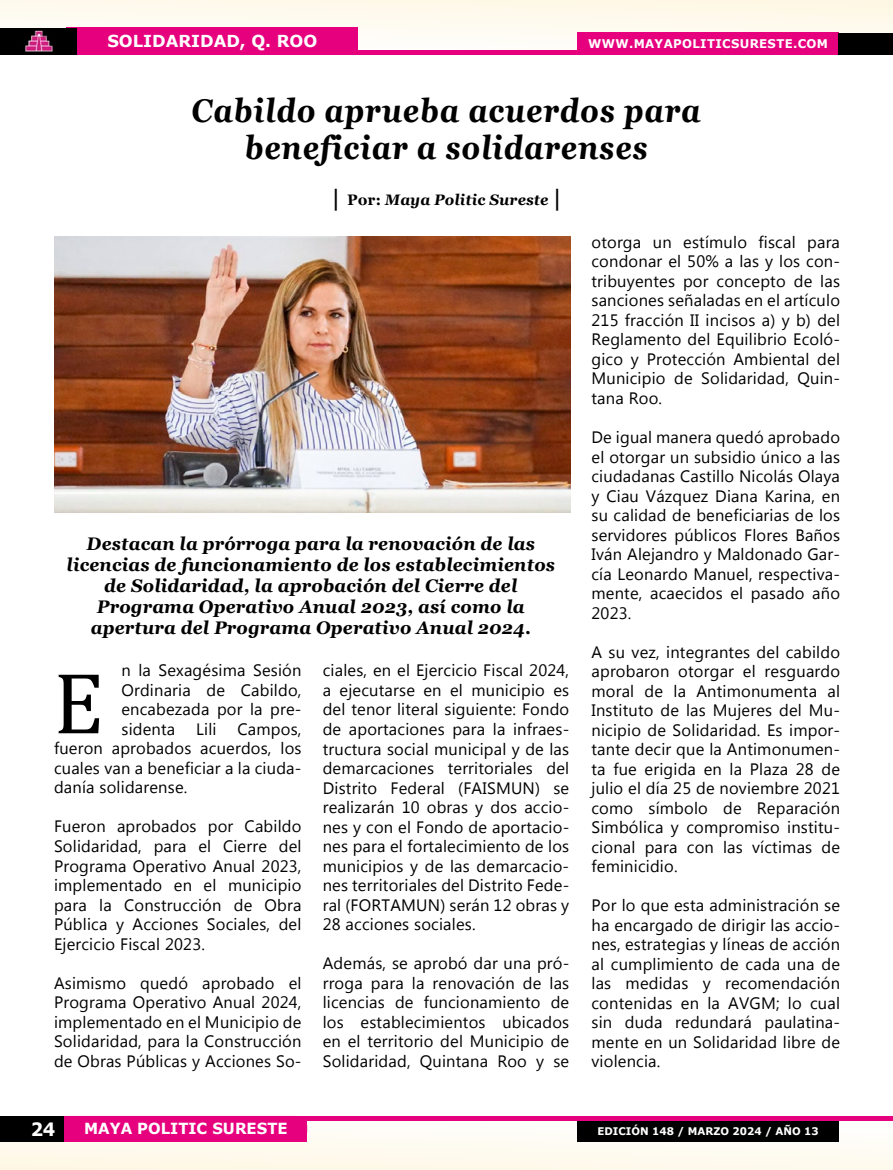
<style>
.page{position:relative;width:893px;height:1170px;background:#fff}
.page>*{position:absolute;margin:0;border:0;box-sizing:border-box;transform-origin:0 0}
.t1{font:87.75px "Cambria";color:#000}
.t2{font:italic 700 32.85px/36px "Georgia";letter-spacing:.03em;color:#000;text-align:center;scale:.89 1}
.t3{font:700 18.3px "Verdana";color:#fff;scale:.96 1}
.t4{font:italic 700 18.15px/21px "Georgia";letter-spacing:.01em;color:#000;text-align:center}
.t5{font:16.5px/19.5px "Myanmar Text";letter-spacing:.01em;color:#000;text-align:justify}
.t6{font:700 16.5px "Verdana";color:#fff}
.t7{font:700 15.3px "Verdana";color:#fff}
.t8{font:italic 700 15.15px "Georgia";letter-spacing:.01em;color:#000}
.t9{font:700 12px "Verdana";letter-spacing:.03em;color:#fff}
.t10{font:700 10.5px "Verdana";color:#fff}
.s1{font-style:normal;font-size:22.95px}
.s2{font-style:normal}
</style>
<div class="page">
<div style="left:0;top:0;width:893px;height:54px;background:#fefaee"></div>
<div style="left:60px;top:50px;width:833px;height:5px;background:#e6007d"></div>
<div style="left:577px;top:33px;width:262px;height:21px;background:#e6007d"></div>
<div style="left:839px;top:33px;width:54px;height:21px;background:#000"></div>
<hr style="left:892px;top:0;width:1px;height:54px;background:#fef7e2">
<div style="left:67px;top:28px;width:291px;height:26px;background:#e6007d"></div>
<div style="left:0;top:28px;width:77px;height:27px;background:#000"></div>
<div style="left:0;top:1115px;width:893px;height:54px;background:#fefaef"></div>
<div style="left:577px;top:1120px;width:262px;height:21px;background:#000"></div>
<div style="left:60px;top:1115px;width:833px;height:5px;background:#e6007d"></div>
<div style="left:0;top:1115px;width:74px;height:26px;background:#000"></div>
<div style="left:65px;top:1115px;width:242px;height:26px;background:#e6007d"></div>
<img style="left:54px;top:237px;width:516px;height:275px">
<img style="left:25px;top:30px;width:29px;height:21px">
<p class="t6" style="left:107px;top:29px;width:211px">SOLIDARIDAD, Q. ROO</p>
<p class="t9" style="left:588px;top:35px;width:241px">WWW.MAYAPOLITICSURESTE.COM</p>
<h2 class="t2" style="left:192px;top:93px;width:577px">Cabildo aprueba acuerdos para beneficiar a solidarenses</h2>
<p class="t8" style="left:331px;top:189px;width:232px"><span class="s1">|</span> <span class="s2">Por:</span> Maya Politic Sureste <span class="s1">|</span></p>
<p class="t4" style="left:67px;top:533px;width:492px">Destacan la prórroga para la renovación de las licencias de funcionamiento de los establecimientos de Solidaridad, la aprobación del Cierre del Programa Operativo Anual 2023, así como la apertura del Programa Operativo Anual 2024.</p>
<p class="t5" style="left:121px;top:661px;width:182px">n la Sexagésima Sesión Ordinaria de Cabildo, encabezada por la pre&shy;sidenta</p>
<h1 class="t1" style="left:53px;top:651px;width:52px">E</h1>
<p class="t5" style="left:196px;top:719px;width:22px">Lili</p>
<p class="t5" style="left:54px;top:719px;width:249px;text-indent:184px">Campos, fueron aprobados acuerdos, los cuales van a beneficiar a la ciuda&shy;danía solidarense.</p>
<p class="t5" style="left:54px;top:817px;width:249px">Fueron aprobados por Cabildo Solidaridad, para el Cierre del Programa Operativo Anual 2023, implementado en el municipio para la Construcción de Obra Pública y Acciones Sociales, del Ejercicio Fiscal 2023.</p>
<p class="t5" style="left:54px;top:973px;width:249px">Asimismo quedó aprobado el Programa Operativo Anual 2024, implementado en el Municipio de Solidaridad, para la Construcción de Obras Públicas y Acciones So-</p>
<p class="t5" style="left:323px;top:661px;width:248px">ciales, en el Ejercicio Fiscal 2024, a ejecutarse en el municipio es del tenor literal siguiente: Fondo de aportaciones para la infraes&shy;tructura social municipal y de las demarcaciones territoriales del Distrito Federal (FAISMUN) se realizarán 10 obras y dos accio&shy;nes y con el Fondo de aportacio&shy;nes para el fortalecimiento de los municipios y de las demarcacio&shy;nes territoriales del Distrito Fede&shy;ral (FORTAMUN) serán 12 obras y 28 acciones sociales.</p>
<p class="t5" style="left:323px;top:953px;width:248px">Además, se aprobó dar una pró&shy;rroga para la renovación de las licencias de funcionamiento de los establecimientos ubicados en el territorio del Municipio de Solidaridad, Quintana Roo y se</p>
<p class="t5" style="left:591px;top:232px;width:250px">otorga un estímulo fiscal para condonar el 50% a las y los con&shy;tribuyentes por concepto de las sanciones señaladas en el artículo 215 fracción II incisos a) y b) del Reglamento del Equilibrio Ecoló&shy;gico y Protección Ambiental del Municipio de Solidaridad, Quin&shy;tana Roo.</p>
<p class="t5" style="left:591px;top:427px;width:250px">De igual manera quedó aprobado el otorgar un subsidio único a las ciudadanas Castillo Nicolás Olaya y Ciau Vázquez Diana Karina, en su calidad de beneficiarias de los servidores públicos Flores Baños Iván Alejandro y Maldonado Gar&shy;cía Leonardo Manuel, respectiva&shy;mente, acaecidos el pasado año 2023.</p>
<p class="t5" style="left:591px;top:642px;width:250px">A su vez, integrantes del cabildo aprobaron otorgar el resguardo moral de la Antimonumenta al Instituto de las Mujeres del Mu&shy;nicipio de Solidaridad. Es impor&shy;tante decir que la Antimonumen&shy;ta fue erigida en la Plaza 28 de julio el día 25 de noviembre 2021 como símbolo de Reparación Simbólica y compromiso institu&shy;cional para con las víctimas de feminicidio.</p>
<p class="t5" style="left:591px;top:895px;width:250px">Por lo que esta administración se ha encargado de dirigir las accio&shy;nes, estrategias y líneas de acción al cumplimiento de cada una de las medidas y recomendación contenidas en la AVGM; lo cual sin duda redundará paulatina&shy;mente en un Solidaridad libre de violencia.</p>
<p class="t3" style="left:31px;top:1115px;width:27px">24</p>
<p class="t7" style="left:84px;top:1117px;width:205px">MAYA POLITIC SURESTE</p>
<p class="t10" style="left:598px;top:1123px;width:223px">EDICIÓN 148 / MARZO 2024 / AÑO 13</p>
</div>
